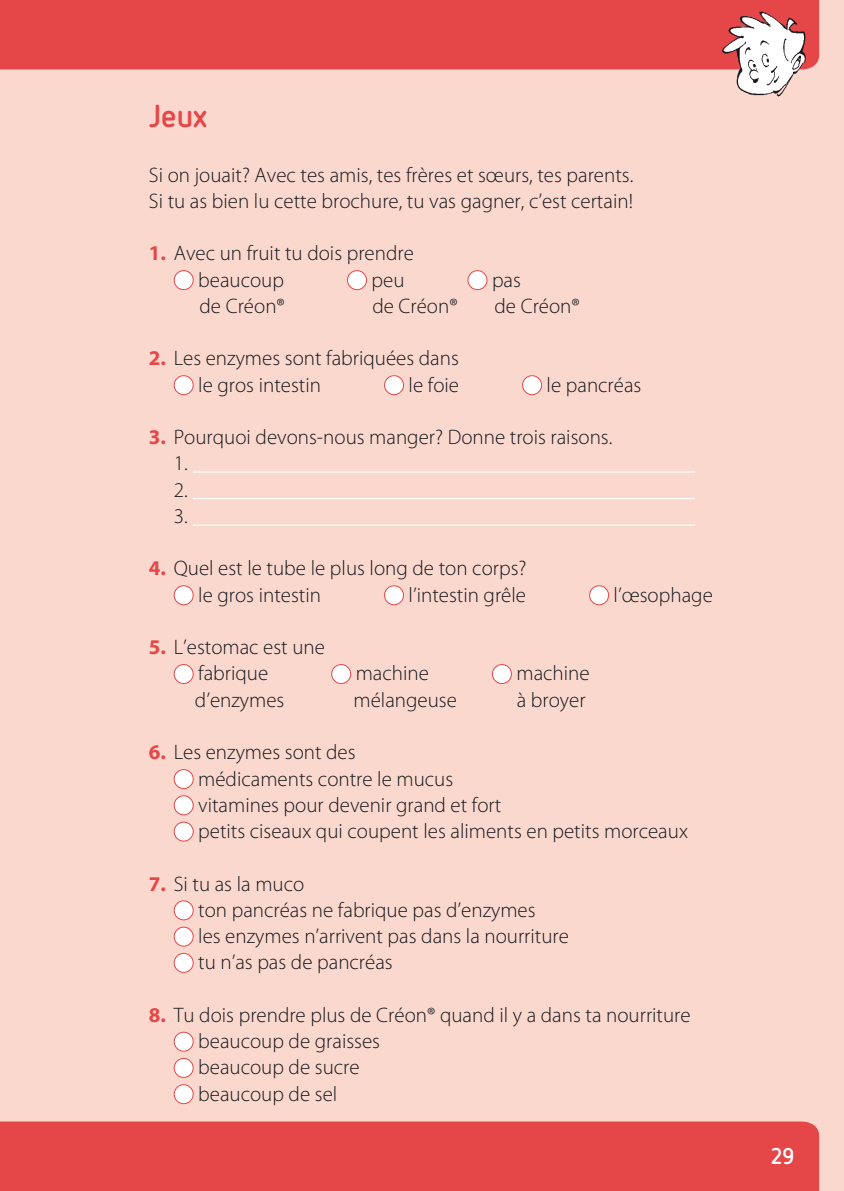
<style>
.page{position:relative;width:844px;height:1191px;background:#fff}
.page>*{position:absolute;margin:0;border:0;box-sizing:border-box;transform-origin:0 0}
.t1{font:700 31.5px "Netto";color:#e54748}
.t2{font:700 22.75px "Netto";color:#fff}
.t3{font:300 21px/26.2px "Myriad Pro";color:#16171d}
.s1{font-weight:700;color:#e54748}
</style>
<div class="page">
<div style="left:0;top:0;width:843px;height:1191px;background:#fad8ce"></div>
<div style="left:0;top:0;width:819px;height:69px;background:#e54748"></div>
<div style="left:0;top:1121px;width:819px;height:70px;background:#e54748"></div>
<img style="left:716px;top:6px;width:95px;height:91px">
<hr style="left:193px;top:471px;width:501px;height:1px;background:#fff">
<hr style="left:193px;top:498px;width:501px;height:1px;background:#fff">
<hr style="left:193px;top:524px;width:501px;height:1px;background:#fff">
<div style="left:174px;top:271px;width:19px;height:19px;background:#fff;border-radius:50%"></div>
<div style="left:174px;top:270px;width:19px;height:20px;border:1px solid #e54748;border-radius:50%"></div>
<div style="left:347px;top:271px;width:19px;height:19px;background:#fff;border-radius:50%"></div>
<div style="left:347px;top:270px;width:20px;height:20px;border:1px solid #e54748;border-radius:50%"></div>
<div style="left:468px;top:271px;width:19px;height:19px;background:#fff;border-radius:50%"></div>
<div style="left:467px;top:270px;width:20px;height:20px;border:1px solid #e54748;border-radius:50%"></div>
<div style="left:174px;top:376px;width:19px;height:19px;background:#fff;border-radius:50%"></div>
<div style="left:174px;top:375px;width:19px;height:20px;border:1px solid #e54748;border-radius:50%"></div>
<div style="left:384px;top:376px;width:19px;height:19px;background:#fff;border-radius:50%"></div>
<div style="left:384px;top:375px;width:20px;height:20px;border:1px solid #e54748;border-radius:50%"></div>
<div style="left:522px;top:376px;width:19px;height:19px;background:#fff;border-radius:50%"></div>
<div style="left:522px;top:375px;width:20px;height:20px;border:1px solid #e54748;border-radius:50%"></div>
<div style="left:174px;top:586px;width:19px;height:19px;background:#fff;border-radius:50%"></div>
<div style="left:174px;top:585px;width:19px;height:20px;border:1px solid #e54748;border-radius:50%"></div>
<div style="left:384px;top:586px;width:19px;height:19px;background:#fff;border-radius:50%"></div>
<div style="left:384px;top:585px;width:20px;height:20px;border:1px solid #e54748;border-radius:50%"></div>
<div style="left:589px;top:586px;width:19px;height:19px;background:#fff;border-radius:50%"></div>
<div style="left:589px;top:585px;width:20px;height:20px;border:1px solid #e54748;border-radius:50%"></div>
<div style="left:174px;top:664px;width:19px;height:19px;background:#fff;border-radius:50%"></div>
<div style="left:174px;top:664px;width:19px;height:20px;border:1px solid #e54748;border-radius:50%"></div>
<div style="left:331px;top:664px;width:19px;height:19px;background:#fff;border-radius:50%"></div>
<div style="left:331px;top:664px;width:20px;height:20px;border:1px solid #e54748;border-radius:50%"></div>
<div style="left:492px;top:664px;width:19px;height:19px;background:#fff;border-radius:50%"></div>
<div style="left:492px;top:664px;width:19px;height:20px;border:1px solid #e54748;border-radius:50%"></div>
<div style="left:174px;top:769px;width:19px;height:19px;background:#fff;border-radius:50%"></div>
<div style="left:174px;top:769px;width:19px;height:20px;border:1px solid #e54748;border-radius:50%"></div>
<div style="left:174px;top:796px;width:19px;height:19px;background:#fff;border-radius:50%"></div>
<div style="left:174px;top:795px;width:19px;height:20px;border:1px solid #e54748;border-radius:50%"></div>
<div style="left:174px;top:822px;width:19px;height:19px;background:#fff;border-radius:50%"></div>
<div style="left:174px;top:821px;width:19px;height:20px;border:1px solid #e54748;border-radius:50%"></div>
<div style="left:174px;top:901px;width:19px;height:19px;background:#fff;border-radius:50%"></div>
<div style="left:174px;top:900px;width:19px;height:20px;border:1px solid #e54748;border-radius:50%"></div>
<div style="left:174px;top:927px;width:19px;height:19px;background:#fff;border-radius:50%"></div>
<div style="left:174px;top:926px;width:19px;height:20px;border:1px solid #e54748;border-radius:50%"></div>
<div style="left:174px;top:953px;width:19px;height:19px;background:#fff;border-radius:50%"></div>
<div style="left:174px;top:953px;width:19px;height:19px;border:1px solid #e54748;border-radius:50%"></div>
<div style="left:174px;top:1032px;width:19px;height:19px;background:#fff;border-radius:50%"></div>
<div style="left:174px;top:1031px;width:19px;height:20px;border:1px solid #e54748;border-radius:50%"></div>
<div style="left:174px;top:1058px;width:19px;height:19px;background:#fff;border-radius:50%"></div>
<div style="left:174px;top:1058px;width:19px;height:19px;border:1px solid #e54748;border-radius:50%"></div>
<div style="left:174px;top:1084px;width:19px;height:19px;background:#fff;border-radius:50%"></div>
<div style="left:174px;top:1084px;width:19px;height:20px;border:1px solid #e54748;border-radius:50%"></div>
<h1 class="t1" style="left:149px;top:96px;width:60px">Jeux</h1>
<p class="t3" style="left:149px;top:161px;width:486px">Si on jouait? Avec tes amis, tes frères et sœurs, tes parents.<br>Si tu as bien lu cette brochure, tu vas gagner, c’est certain!</p>
<p class="t3" style="left:198px;top:240px;width:217px;text-indent:-49px"><span class="s1">1.</span> Avec un fruit tu dois prendre beaucoup</p>
<p class="t3" style="left:371px;top:266px;width:34px">peu</p>
<p class="t3" style="left:492px;top:266px;width:30px">pas</p>
<p class="t3" style="left:199px;top:292px;width:87px">de Créon®</p>
<p class="t3" style="left:372px;top:292px;width:87px">de Créon®</p>
<p class="t3" style="left:494px;top:292px;width:87px">de Créon®</p>
<p class="t3" style="left:198px;top:345px;width:262px;text-indent:-49px"><span class="s1">2.</span> Les enzymes sont fabriquées dans le gros intestin</p>
<p class="t3" style="left:408px;top:371px;width:52px">le foie</p>
<p class="t3" style="left:546px;top:371px;width:96px">le pancréas</p>
<p class="t3" style="left:174px;top:424px;width:440px;text-indent:-25px"><span class="s1">3.</span> Pourquoi devons-nous manger? Donne trois raisons.<br>1.<br>2.<br>3.</p>
<p class="t3" style="left:198px;top:555px;width:330px;text-indent:-49px"><span class="s1">4.</span> Quel est le tube le plus long de ton corps? le gros intestin</p>
<p class="t3" style="left:408px;top:581px;width:119px">l’intestin grêle</p>
<p class="t3" style="left:613px;top:581px;width:101px">l’œsophage</p>
<p class="t3" style="left:149px;top:634px;width:177px;text-align:center"><span class="s1">5.</span> L’estomac est une fabrique</p>
<p class="t3" style="left:355px;top:660px;width:75px">machine</p>
<p class="t3" style="left:516px;top:660px;width:75px">machine</p>
<p class="t3" style="left:195px;top:686px;width:91px">d’enzymes</p>
<p class="t3" style="left:353px;top:686px;width:105px">mélangeuse</p>
<p class="t3" style="left:516px;top:686px;width:70px">à broyer</p>
<p class="t3" style="left:198px;top:739px;width:491px;text-indent:-49px"><span class="s1">6.</span> Les enzymes sont des<br>médicaments contre le mucus<br>vitamines pour devenir grand et fort<br>petits ciseaux qui coupent les aliments en petits morceaux</p>
<p class="t3" style="left:198px;top:870px;width:372px;text-indent:-49px"><span class="s1">7.</span> Si tu as la muco<br>ton pancréas ne fabrique pas d’enzymes<br>les enzymes n’arrivent pas dans la nourriture tu n’as pas de pancréas</p>
<p class="t3" style="left:198px;top:1001px;width:494px;text-indent:-49px"><span class="s1">8.</span> Tu dois prendre plus de Créon® quand il y a dans ta nourriture beaucoup de graisses<br>beaucoup de sucre<br>beaucoup de sel</p>
<p class="t2" style="left:770px;top:1141px;width:25px">29</p>
</div>
